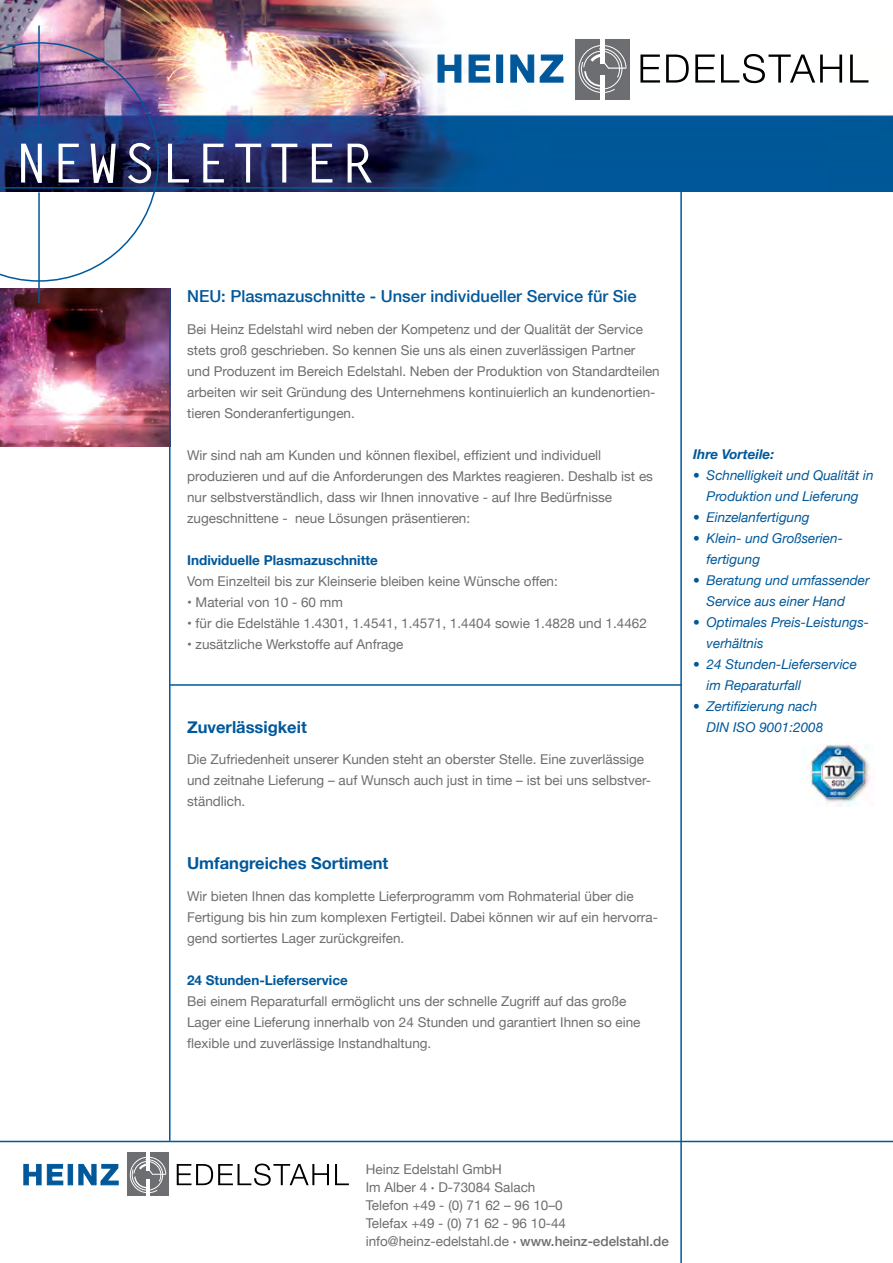
<style>
.page{position:relative;width:893px;height:1263px;background:#fff}
.page>*{position:absolute;margin:0;border:0;box-sizing:border-box;transform-origin:0 0}
.t1{font:700 54px "Letter Gothic Std";letter-spacing:.07em;color:#fff}
.t2{font:500 16.5px "Helvetica Neue";color:#00589a}
.t3{font:700 16.5px "Helvetica Neue";color:#00589a}
.t4{font:13.5px/21px "Helvetica Neue";color:#6d6e71}
.t5{font:italic 13.5px/21px "Helvetica Neue";color:#00589a}
.t6{font:700 13.5px "Helvetica Neue";color:#00589a}
.t7{font:italic 700 13.5px "Helvetica Neue";color:#00589a}
.s1{font-size:10.5px}
.s2{font-weight:500}
</style>
<div class="page">
<img style="left:0;top:0;width:893px;height:191px">
<hr style="left:0;top:1141px;width:893px;height:1px;background:#00589a">
<hr style="left:680px;top:187px;width:2px;height:1076px;background:#00589a">
<img style="left:804px;top:744px;width:66px;height:63px">
<hr style="left:0;top:187px;width:893px;height:2px;background:#00589a">
<img style="left:0;top:288px;width:170px;height:159px">
<img style="left:0;top:42px;width:159px;height:240px">
<hr style="left:170px;top:684px;width:512px;height:2px;background:#00589a">
<hr style="left:38px;top:26px;width:2px;height:110px;background:#00589a">
<hr style="left:38px;top:192px;width:2px;height:111px;background:#00589a">
<hr style="left:169px;top:289px;width:2px;height:852px;background:#00589a">
<div style="left:575px;top:39px;width:55px;height:61px;background:#6d6e71"></div>
<hr style="left:601px;top:39px;width:4px;height:24px;background:#fff">
<hr style="left:601px;top:75px;width:4px;height:25px;background:#fff">
<svg style="left:578px;top:41px;width:49px;height:56px"></svg>
<svg style="left:437px;top:54px;width:25px;height:29px"></svg>
<svg style="left:468px;top:54px;width:23px;height:29px"></svg>
<div style="left:497px;top:55px;width:6px;height:27px;background:#00589a"></div>
<div style="left:496px;top:55px;width:7px;height:28px;border:1px solid #00589a"></div>
<svg style="left:510px;top:54px;width:54px;height:29px"></svg>
<svg style="left:640px;top:55px;width:20px;height:28px"></svg>
<svg style="left:666px;top:55px;width:23px;height:28px"></svg>
<svg style="left:695px;top:55px;width:20px;height:28px"></svg>
<svg style="left:721px;top:54px;width:121px;height:29px"></svg>
<svg style="left:850px;top:55px;width:18px;height:28px"></svg>
<div style="left:128px;top:1152px;width:41px;height:44px;background:#6d6e71"></div>
<hr style="left:147px;top:1152px;width:3px;height:19px;background:#fff">
<svg style="left:127px;top:1154px;width:40px;height:42px"></svg>
<svg style="left:23px;top:1163px;width:41px;height:22px"></svg>
<div style="left:68px;top:1164px;width:5px;height:21px;background:#00589a;border:1px solid #00589a"></div>
<svg style="left:78px;top:1163px;width:41px;height:22px"></svg>
<svg style="left:177px;top:1163px;width:152px;height:22px"></svg>
<svg style="left:335px;top:1164px;width:14px;height:21px"></svg>
<h1 class="t1" style="left:15px;top:130px;width:360px">NEWSLETTER</h1>
<p class="t2" style="left:187px;top:283px;width:451px">NEU: Plasmazuschnitte - Unser individueller Service für Sie</p>
<p class="t4" style="left:187px;top:319px;width:474px">Bei Heinz Edelstahl wird neben der Kompetenz und der Qualität der Service stets groß geschrieben. So kennen Sie uns als einen zuverlässigen Partner und Produzent im Bereich Edelstahl. Neben der Produktion von Standardteilen arbeiten wir seit Gründung des Unternehmens kontinuierlich an kundenortien&shy;tieren Sonderanfertigungen.</p>
<p class="t4" style="left:187px;top:445px;width:467px">Wir sind nah am Kunden und können flexibel, effizient und individuell produzieren und auf die Anforderungen des Marktes reagieren. Deshalb ist es nur selbstverständlich, dass wir Ihnen innovative - auf Ihre Bedürfnisse zugeschnittene - neue Lösungen präsentieren:</p>
<p class="t6" style="left:187px;top:549px;width:192px">Individuelle Plasmazuschnitte</p>
<p class="t4" style="left:187px;top:571px;width:372px">Vom Einzelteil bis zur Kleinserie bleiben keine Wünsche offen:</p>
<p class="t4" style="left:187px;top:592px;width:157px">• Material von 10 - 60 mm</p>
<p class="t4" style="left:187px;top:613px;width:461px">• für die Edelstähle 1.4301, 1.4541, 1.4571, 1.4404 sowie 1.4828 und 1.4462</p>
<p class="t4" style="left:187px;top:634px;width:218px">• zusätzliche Werkstoffe auf Anfrage</p>
<p class="t3" style="left:187px;top:714px;width:121px">Zuverlässigkeit</p>
<p class="t4" style="left:187px;top:749px;width:465px">Die Zufriedenheit unserer Kunden steht an oberster Stelle. Eine zuverlässige und zeitnahe Lieferung – auf Wunsch auch just in time – ist bei uns selbstver&shy;ständlich.</p>
<p class="t3" style="left:187px;top:850px;width:203px">Umfangreiches Sortiment</p>
<p class="t4" style="left:187px;top:886px;width:472px">Wir bieten Ihnen das komplette Lieferprogramm vom Rohmaterial über die<br>Fertigung bis hin zum komplexen Fertigteil. Dabei können wir auf ein hervorra&shy;gend sortiertes Lager zurückgreifen.</p>
<p class="t6" style="left:187px;top:969px;width:162px">24 Stunden-Lieferservice</p>
<p class="t4" style="left:187px;top:991px;width:455px">Bei einem Reparaturfall ermöglicht uns der schnelle Zugriff auf das große<br>Lager eine Lieferung innerhalb von 24 Stunden und garantiert Ihnen so eine flexible und zuverlässige Instandhaltung.</p>
<p class="t7" style="left:693px;top:444px;width:83px">Ihre Vorteile:</p>
<p class="t5" style="left:693px;top:466px;width:182px;text-align:center">• Schnelligkeit und Qualität in<br>Produktion und Lieferung</p>
<p class="t5" style="left:693px;top:508px;width:118px">• Einzelanfertigung</p>
<p class="t5" style="left:707px;top:529px;width:138px;text-indent:-14px">• Klein- und Großserien&shy;fertigung</p>
<p class="t5" style="left:707px;top:571px;width:165px;text-indent:-14px">• Beratung und umfassender<br>Service aus einer Hand</p>
<p class="t5" style="left:707px;top:613px;width:164px;text-indent:-14px">• Optimales Preis-Leistungs&shy;verhältnis</p>
<p class="t5" style="left:707px;top:655px;width:152px;text-indent:-14px">• 24 Stunden-Lieferservice im Reparaturfall</p>
<p class="t5" style="left:707px;top:697px;width:118px;text-indent:-14px">• Zertifizierung nach<br>DIN ISO 9001:2008</p>
<p class="t4" style="left:366px;top:1160px;width:305px;line-height:18px">Heinz Edelstahl GmbH<br>Im Alber 4 <span class="s1">•</span> D-73084 Salach<br>Telefon +49 - (0) 71 62 – 96 10–0<br>Telefax +49 - (0) 71 62 - 96 10-44 info@heinz-edelstahl.de <span class="s1">•</span> <span class="s2">www.heinz-edelstahl.de</span></p>
</div>
